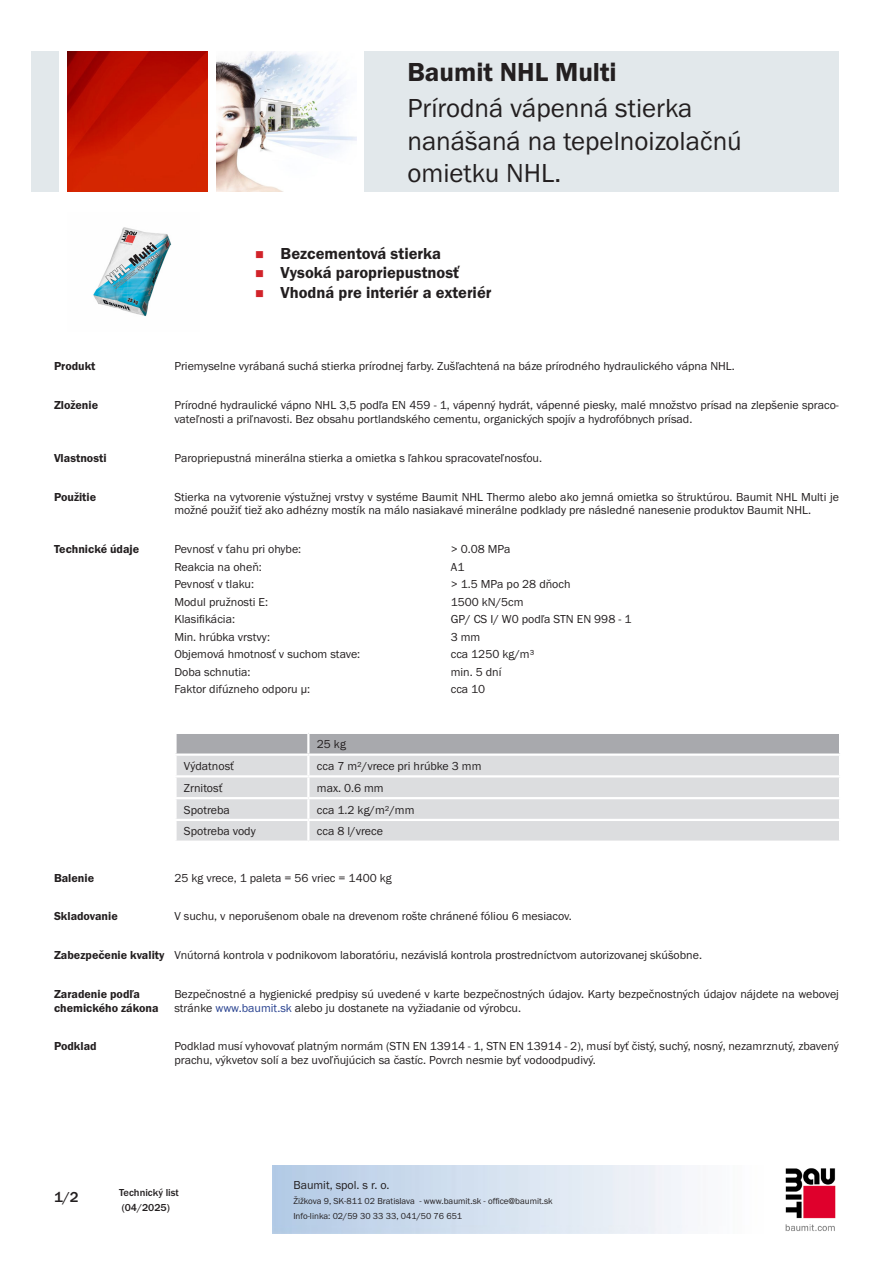
<style>
.page{position:relative;width:893px;height:1263px;background:#fff}
.page>*{position:absolute;margin:0;border:0;box-sizing:border-box;transform-origin:0 0}
.PDS_Produktname_Land{font:27px/32.4px "BM Franklin Gothic URW Boo";color:#231f20}
.PDS_Produktname{font:27px "BM Franklin Gothic URW Dem";color:#231f20}
.t1{font:16.5px "BM Franklin Gothic URW Dem";color:#231f20}
.t2{font:500 15px "BM Franklin Gothic URW";color:#231f20}
.PDS_Standard{font:12px/13.5px "BM Franklin Gothic URW Boo";color:#231f20}
.PDS_Standard_linksbü{font:12px "BM Franklin Gothic URW Boo";color:#231f20}
.PDS_Header{font:12px/13.5px "BM Franklin Gothic URW Dem";color:#231f20}
.t3{font:500 10.5px/15px "BM Franklin Gothic URW";color:#231f20}
.t4{font:9px/15px "BM Franklin Gothic URW Boo";color:#231f20}
.s1{color:#253f8e}
</style>
<div class="page">
<img style="left:785px;top:1168px;width:51px;height:63px">
<div style="left:32px;top:51px;width:27px;height:140px;background:#e2e8eb"></div>
<img style="left:68px;top:52px;width:140px;height:139px">
<img style="left:216px;top:51px;width:141px;height:140px">
<div style="left:365px;top:51px;width:474px;height:140px;background:#e2e8eb"></div>
<img style="left:93px;top:227px;width:79px;height:90px">
<div style="left:177px;top:777px;width:662px;height:63px;background:#dcdddf"></div>
<svg style="left:175px;top:733px;width:665px;height:42px;background:#c6c7ca"></svg>
<hr style="left:307px;top:777px;width:2px;height:20px;background:#fff">
<hr style="left:174px;top:797px;width:134px;height:2px;background:#fff">
<hr style="left:308px;top:797px;width:533px;height:2px;background:#fff">
<hr style="left:307px;top:799px;width:2px;height:20px;background:#fff">
<hr style="left:174px;top:819px;width:134px;height:2px;background:#fff">
<hr style="left:308px;top:819px;width:533px;height:2px;background:#fff">
<svg style="left:307px;top:821px;width:2px;height:19px"></svg>
<p class="PDS_Produktname" style="left:407px;top:55px;width:211px">Baumit NHL Multi</p>
<p class="PDS_Produktname_Land" style="left:407px;top:92px;width:336px">Prírodná vápenná stierka nanášaná na tepelnoizolačnú omietku NHL.</p>
<p class="t1" style="left:281px;top:243px;width:162px">Bezcementová stierka</p>
<p class="t1" style="left:281px;top:263px;width:181px">Vysoká paropriepustnosť</p>
<p class="t1" style="left:281px;top:282px;width:212px">Vhodná pre interiér a exteriér</p>
<p class="PDS_Header" style="left:54px;top:360px;width:43px">Produkt</p>
<p class="PDS_Standard" style="left:174px;top:360px;width:562px">Priemyselne vyrábaná suchá stierka prírodnej farby. Zušľachtená na báze prírodného hydraulického vápna NHL.</p>
<p class="PDS_Header" style="left:54px;top:399px;width:46px">Zloženie</p>
<p class="PDS_Standard" style="left:174px;top:399px;width:666px">Prírodné hydraulické vápno NHL 3,5 podľa EN 459 - 1, vápenný hydrát, vápenné piesky, malé množstvo prísad na zlepšenie spraco&shy;vateľnosti a priľnavosti. Bez obsahu portlandského cementu, organických spojív a hydrofóbnych prísad.</p>
<p class="PDS_Header" style="left:54px;top:451px;width:54px">Vlastnosti</p>
<p class="PDS_Standard" style="left:174px;top:451px;width:369px">Paropriepustná minerálna stierka a omietka s ľahkou spracovateľnosťou.</p>
<p class="PDS_Header" style="left:54px;top:490px;width:44px">Použitie</p>
<p class="PDS_Standard" style="left:174px;top:490px;width:666px">Stierka na vytvorenie výstužnej vrstvy v systéme Baumit NHL Thermo alebo ako jemná omietka so štruktúrou. Baumit NHL Multi je možné použiť tiež ako adhézny mostík na málo nasiakavé minerálne podklady pre následné nanesenie produktov Baumit NHL.</p>
<p class="PDS_Header" style="left:54px;top:542px;width:87px">Technické údaje</p>
<p class="PDS_Standard_linksbü" style="left:174px;top:542px;width:128px">Pevnosť v ťahu pri ohybe:</p>
<p class="PDS_Standard_linksbü" style="left:451px;top:542px;width:61px">&gt; 0.08 MPa</p>
<p class="PDS_Standard_linksbü" style="left:174px;top:559px;width:89px">Reakcia na oheň:</p>
<p class="PDS_Standard_linksbü" style="left:451px;top:559px;width:15px">A1</p>
<p class="PDS_Standard_linksbü" style="left:174px;top:577px;width:81px">Pevnosť v tlaku:</p>
<p class="PDS_Standard_linksbü" style="left:451px;top:577px;width:121px">&gt; 1.5 MPa po 28 dňoch</p>
<p class="PDS_Standard_linksbü" style="left:174px;top:594px;width:95px">Modul pružnosti E:</p>
<p class="PDS_Standard_linksbü" style="left:451px;top:594px;width:74px">1500 kN/5cm</p>
<p class="PDS_Standard_linksbü" style="left:174px;top:612px;width:62px">Klasifikácia:</p>
<p class="PDS_Standard_linksbü" style="left:451px;top:612px;width:182px">GP/ CS I/ W0 podľa STN EN 998 - 1</p>
<p class="PDS_Standard_linksbü" style="left:174px;top:629px;width:97px">Min. hrúbka vrstvy:</p>
<p class="PDS_Standard_linksbü" style="left:451px;top:629px;width:31px">3 mm</p>
<p class="PDS_Standard_linksbü" style="left:174px;top:647px;width:187px">Objemová hmotnosť v suchom stave:</p>
<p class="PDS_Standard_linksbü" style="left:451px;top:647px;width:85px">cca 1250 kg/m³</p>
<p class="PDS_Standard_linksbü" style="left:174px;top:664px;width:78px">Doba schnutia:</p>
<p class="PDS_Standard_linksbü" style="left:451px;top:664px;width:52px">min. 5 dní</p>
<p class="PDS_Standard_linksbü" style="left:174px;top:682px;width:137px">Faktor difúzneho odporu μ:</p>
<p class="PDS_Standard_linksbü" style="left:451px;top:682px;width:36px">cca 10</p>
<p class="PDS_Standard_linksbü" style="left:317px;top:737px;width:31px">25 kg</p>
<p class="PDS_Standard_linksbü" style="left:184px;top:758px;width:52px">Výdatnosť</p>
<p class="PDS_Standard_linksbü" style="left:317px;top:758px;width:166px">cca 7 m²/vrece pri hrúbke 3 mm</p>
<p class="PDS_Standard_linksbü" style="left:184px;top:780px;width:40px">Zrnitosť</p>
<p class="PDS_Standard_linksbü" style="left:317px;top:780px;width:68px">max. 0.6 mm</p>
<p class="PDS_Standard_linksbü" style="left:184px;top:802px;width:47px">Spotreba</p>
<p class="PDS_Standard_linksbü" style="left:317px;top:802px;width:99px">cca 1.2 kg/m²/mm</p>
<p class="PDS_Standard_linksbü" style="left:184px;top:824px;width:73px">Spotreba vody</p>
<p class="PDS_Standard_linksbü" style="left:317px;top:824px;width:68px">cca 8 l/vrece</p>
<p class="PDS_Header" style="left:54px;top:871px;width:42px">Balenie</p>
<p class="PDS_Standard" style="left:174px;top:871px;width:219px">25 kg vrece, 1 paleta = 56 vriec = 1400 kg</p>
<p class="PDS_Header" style="left:54px;top:910px;width:65px">Skladovanie</p>
<p class="PDS_Standard" style="left:174px;top:910px;width:399px">V suchu, v neporušenom obale na drevenom rošte chránené fóliou 6 mesiacov.</p>
<p class="PDS_Header" style="left:54px;top:949px;width:112px">Zabezpečenie kvality</p>
<p class="PDS_Standard" style="left:174px;top:949px;width:529px">Vnútorná kontrola v podnikovom laboratóriu, nezávislá kontrola prostredníctvom autorizovanej skúšobne.</p>
<p class="PDS_Header" style="left:54px;top:987px;width:106px">Zaradenie podľa chemického zákona</p>
<p class="PDS_Standard" style="left:174px;top:987px;width:666px">Bezpečnostné a hygienické predpisy sú uvedené v karte bezpečnostných údajov. Karty bezpečnostných údajov nájdete na webovej stránke <span class="s1">www.baumit.sk</span> alebo ju dostanete na vyžiadanie od výrobcu.</p>
<p class="PDS_Header" style="left:54px;top:1040px;width:44px">Podklad</p>
<p class="PDS_Standard" style="left:174px;top:1040px;width:666px">Podklad musí vyhovovať platným normám (STN EN 13914 - 1, STN EN 13914 - 2), musí byť čistý, suchý, nosný, nezamrznutý, zbavený prachu, výkvetov solí a bez uvoľňujúcich sa častíc. Povrch nesmie byť vodoodpudivý.</p>
<p class="t2" style="left:54px;top:1188px;width:26px">1/2</p>
<p class="t3" style="left:119px;top:1185px;width:61px">Technický list (04/2025)</p>
<p class="PDS_Standard" style="left:293px;top:1178px;width:98px">Baumit, spol. s r. o.</p>
<p class="t4" style="left:293px;top:1193px;width:261px">Žižkova 9, SK-811 02 Bratislava - www.baumit.sk - office@baumit.sk<br>Info-linka: 02/59 30 33 33, 041/50 76 651</p>
</div>
